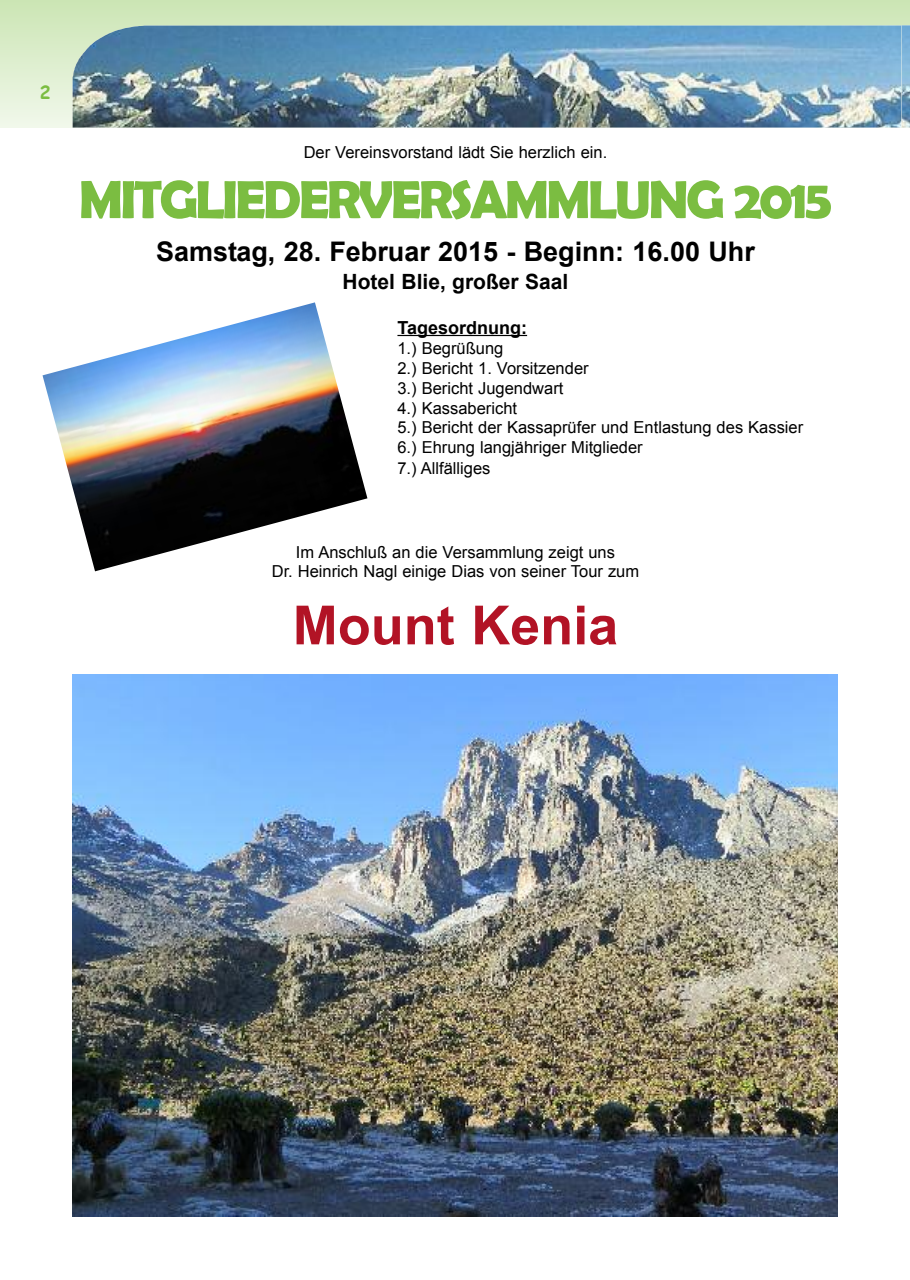
<style>
.page{position:relative;width:910px;height:1280px;background:#fff}
.page>*{position:absolute;margin:0;border:0;box-sizing:border-box;transform-origin:0 0}
.t1{font:700 54px "Berlin Sans FB Demi";letter-spacing:-.05em;color:#7bbd41}
.t2{font:700 54px "Arial";color:#b21325}
.t3{font:700 27px "Arial";color:#000}
.t4{font:700 21px "Arial";color:#000}
.t5{font:700 18px "Arial";color:#000}
.t6{font:700 18px "Comic Sans MS";color:#7bbd41}
.t7{font:16.5px/20px "Arial";color:#000}
</style>
<div class="page">
<div style="left:0;top:0;width:901px;height:128px;background:linear-gradient(to bottom,#cce5b4,#eff7ea)"></div>
<div style="left:901px;top:0;width:9px;height:128px;background:#cfe7b9"></div>
<img style="left:73px;top:25px;width:837px;height:103px">
<svg style="left:902px;top:25px;width:8px;height:102px"></svg>
<hr style="left:397px;top:335px;width:130px;height:1px;background:#000">
<img style="left:72px;top:674px;width:766px;height:542px">
<img style="left:43px;top:302px;width:324px;height:269px">
<p class="t6" style="left:40px;top:79px;width:12px">2</p>
<p class="t7" style="left:304px;top:142px;width:305px">Der Vereinsvorstand lädt Sie herzlich ein.</p>
<h1 class="t1" style="left:79px;top:168px;width:755px">MITGLIEDERVERSAMMLUNG 2015</h1>
<h2 class="t3" style="left:156px;top:237px;width:600px">Samstag, 28. Februar 2015 - Beginn: 16.00 Uhr</h2>
<p class="t4" style="left:343px;top:270px;width:227px">Hotel Blie, großer Saal</p>
<p class="t5" style="left:397px;top:317px;width:131px">Tagesordnung:</p>
<p class="t7" style="left:397px;top:338px;width:407px">1.) Begrüßung<br>2.) Bericht 1. Vorsitzender<br>3.) Bericht Jugendwart<br>4.) Kassabericht<br>5.) Bericht der Kassaprüfer und Entlastung des Kassier<br>6.) Ehrung langjähriger Mitglieder<br>7.) Allfälliges</p>
<p class="t7" style="left:272px;top:542px;width:369px;text-align:center">Im Anschluß an die Versammlung zeigt uns<br>Dr. Heinrich Nagl einige Dias von seiner Tour zum</p>
<h1 class="t2" style="left:293px;top:595px;width:327px">Mount Kenia</h1>
</div>
